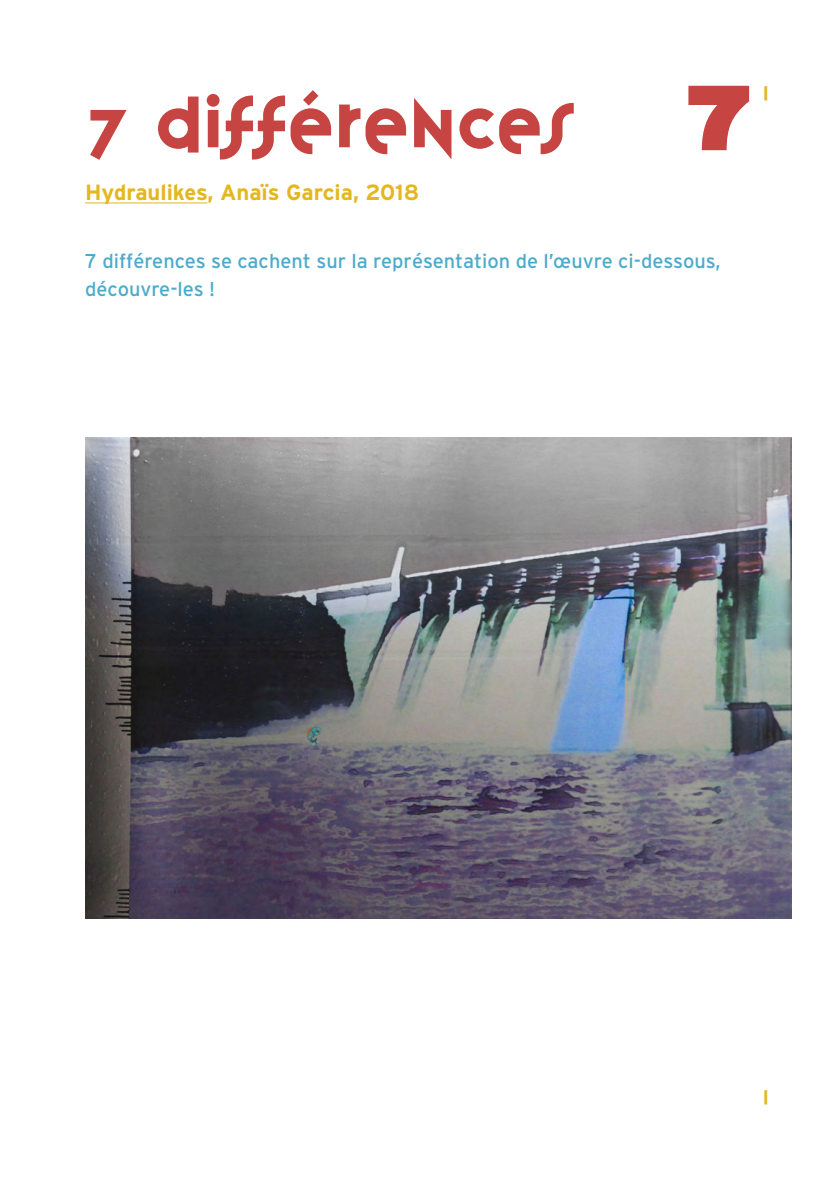
<style>
.page{position:relative;width:840px;height:1191px;background:#fff}
.page>*{position:absolute;margin:0;border:0;box-sizing:border-box;transform-origin:0 0}
.t1{font:64px "Variex OT";color:#c64542}
.t2{font:28px "Interstate";color:#e4b720}
.t3{font:700 22px "Interstate";color:#e4b720}
.t4{font:20px/28px "Interstate";color:#4cabcb}
.s1{font-family:"Interstate";font-weight:900;font-size:92px}
</style>
<div class="page">
<img style="left:85px;top:438px;width:706px;height:480px">
<hr style="left:85px;top:203px;width:122px;height:1px;background:#e4b720">
<h1 class="t1" style="left:85px;top:93px;width:666px">7 différenceS <span class="s1">7</span></h1>
<p class="t3" style="left:85px;top:180px;width:335px">Hydraulikes, Anaïs Garcia, 2018</p>
<h2 class="t2" style="left:750px;top:102px;width:19px;rotate:-90deg">—</h2>
<p class="t4" style="left:85px;top:247px;width:636px">7 différences se cachent sur la représentation de l’œuvre ci-dessous, découvre-les !</p>
<h2 class="t2" style="left:750px;top:1106px;width:19px;rotate:-90deg">—</h2>
</div>
